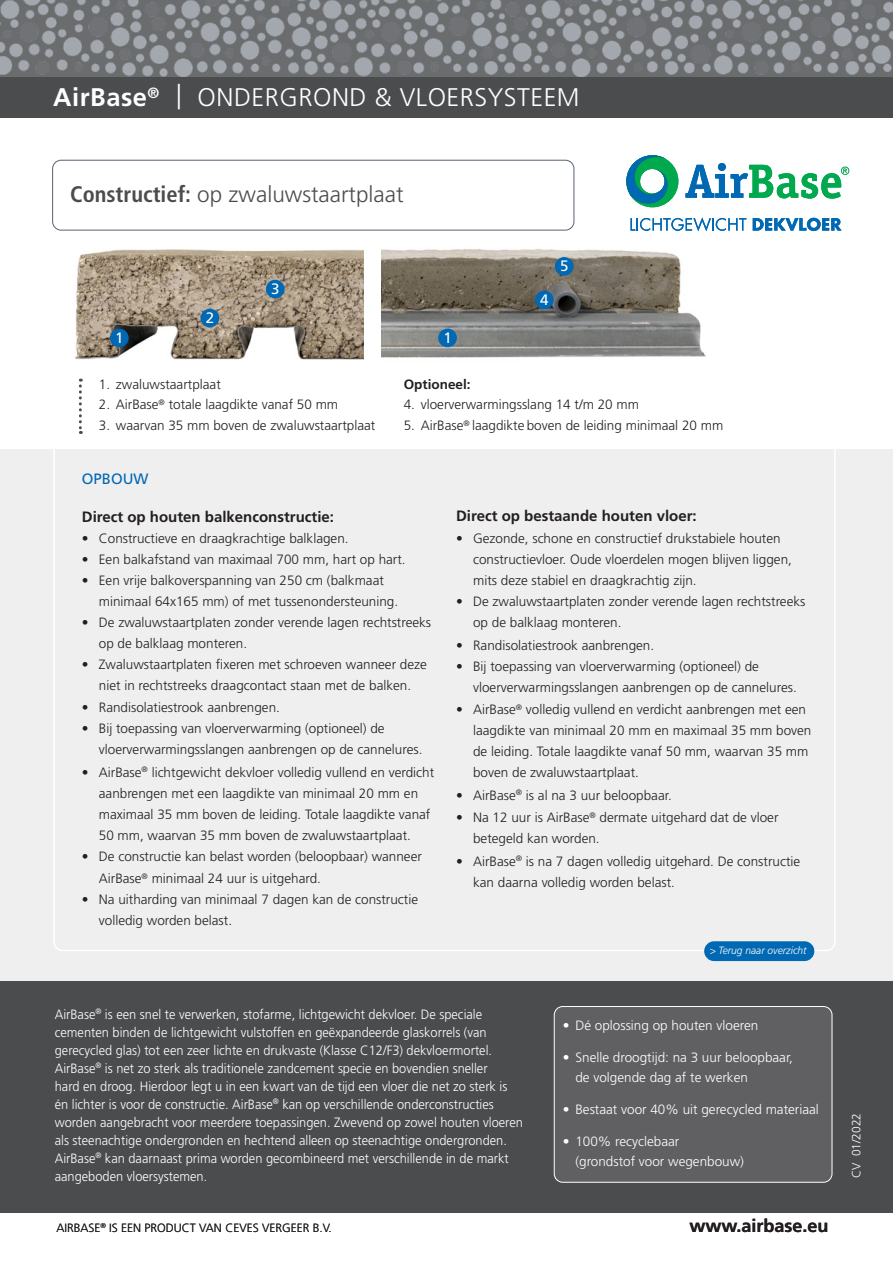
<style>
.page{position:relative;width:893px;height:1263px;background:#fff}
.page>*{position:absolute;margin:0;border:0;box-sizing:border-box;transform-origin:0 0}
.t1{font:300 25.5px "Frutiger LT Std";letter-spacing:.02em;color:#fff}
.t2{font:300 22.5px "Frutiger LT Std";color:#4b4c4d}
.t3{font:700 18px "Frutiger LT Std";color:#231f20}
.t4{font:15.15px "Frutiger LT Std";color:#fff}
.t5{font:700 15px "Frutiger LT Std";color:#231f20}
.t6{font:15px "Frutiger LT Std";color:#0168b3}
.t7{font:300 13.5px/21px "Frutiger LT Std";color:#231f20}
.t8{font:300 13.5px/18px "Frutiger LT Std";color:#fff;scale:.95 1}
.t9{font:300 13.5px/19.5px "Frutiger LT Std";color:#fff}
.t10{font:700 13.5px "Frutiger LT Std";color:#231f20}
.t11{font:300 12px "Frutiger LT Std";color:#231f20}
.t12{font:300 12px "Frutiger LT Std";color:#fff}
.t13{font:italic 300 10.5px "Frutiger LT Std";color:#fff}
.s1{font-weight:700}
.s2{font-weight:700;font-stretch:condensed}
</style>
<div class="page">
<div style="left:0;top:976px;width:893px;height:236px;background:#4b4c4d"></div>
<div style="left:0;top:0;width:893px;height:118px;background:#4b4c4d"></div>
<img style="left:0;top:0;width:893px;height:77px">
<div style="left:554px;top:1006px;width:278px;height:176px;background:#606063;border-radius:9px"></div>
<div style="left:554px;top:1006px;width:278px;height:176px;border:1px solid #fff;border-radius:9px"></div>
<img style="left:381px;top:249px;width:325px;height:109px">
<div style="left:0;top:449px;width:893px;height:532px;background:#efeff0"></div>
<div style="left:535px;top:291px;width:19px;height:18px;background:#0168b3;border-radius:50%"></div>
<div style="left:555px;top:257px;width:19px;height:19px;background:#0168b3;border-radius:50%"></div>
<div style="left:52px;top:160px;width:522px;height:70px;border:1px solid #596173;border-radius:9px"></div>
<svg style="left:626px;top:155px;width:52px;height:52px"></svg>
<svg style="left:630px;top:217px;width:116px;height:14px"></svg>
<svg style="left:753px;top:218px;width:89px;height:13px"></svg>
<svg style="left:685px;top:163px;width:164px;height:36px"></svg>
<svg style="left:79px;top:379px;width:3px;height:55px"></svg>
<img style="left:75px;top:249px;width:288px;height:111px">
<div style="left:438px;top:329px;width:19px;height:18px;background:#0168b3;border-radius:50%"></div>
<div style="left:110px;top:329px;width:19px;height:18px;background:#0168b3;border-radius:50%"></div>
<div style="left:201px;top:309px;width:18px;height:18px;background:#0168b3;border-radius:50%"></div>
<div style="left:266px;top:280px;width:19px;height:18px;background:#0168b3;border-radius:50%"></div>
<div style="left:704px;top:941px;width:110px;height:20px;background:#0168b3;border-radius:10px"></div>
<h1 class="t1" style="left:53px;top:83px;width:528px"><span class="s1">AirBase</span><sup>®</sup> | ONDERGROND &amp; VLOERSYSTEEM</h1>
<h2 class="t2" style="left:70px;top:181px;width:335px"><span class="s2">Constructief:</span> op zwaluwstaartplaat</h2>
<p class="t4" style="left:206px;top:309px;width:10px">2</p>
<p class="t4" style="left:271px;top:280px;width:10px">3</p>
<p class="t4" style="left:115px;top:328px;width:10px">1</p>
<p class="t4" style="left:443px;top:328px;width:10px">1</p>
<p class="t4" style="left:540px;top:291px;width:10px">4</p>
<p class="t4" style="left:560px;top:257px;width:10px">5</p>
<p class="t7" style="left:99px;top:374px;width:123px">1. zwaluwstaartplaat</p>
<p class="t7" style="left:99px;top:394px;width:241px">2. AirBase<sup>®</sup> totale laagdikte vanaf 50 mm</p>
<p class="t7" style="left:99px;top:415px;width:278px">3. waarvan 35 mm boven de zwaluwstaartplaat</p>
<p class="t10" style="left:404px;top:376px;width:68px">Optioneel:</p>
<p class="t7" style="left:404px;top:394px;width:237px">4. vloerverwarmingsslang 14 t/m 20 mm</p>
<p class="t7" style="left:404px;top:415px;width:321px">5. AirBase<sup>®</sup> laagdikte boven de leiding minimaal 20 mm</p>
<p class="t6" style="left:82px;top:470px;width:68px">OPBOUW</p>
<p class="t5" style="left:82px;top:508px;width:254px">Direct op houten balkenconstructie:</p>
<p class="t7" style="left:82px;top:528px;width:268px">• Constructieve en draagkrachtige balklagen.</p>
<p class="t7" style="left:82px;top:549px;width:325px">• Een balkafstand van maximaal 700 mm, hart op hart.</p>
<p class="t7" style="left:99px;top:570px;width:301px;text-indent:-17px">• Een vrije balkoverspanning van 250 cm (balkmaat minimaal 64x165 mm) of met tussenondersteuning.</p>
<p class="t7" style="left:99px;top:612px;width:334px;text-indent:-17px">• De zwaluwstaartplaten zonder verende lagen rechtstreeks op de balklaag monteren.</p>
<p class="t7" style="left:82px;top:654px;width:347px;text-align:center">• Zwaluwstaartplaten fixeren met schroeven wanneer deze niet in rechtstreeks draagcontact staan met de balken.</p>
<p class="t7" style="left:82px;top:697px;width:200px">• Randisolatiestrook aanbrengen.</p>
<p class="t7" style="left:99px;top:718px;width:325px;text-indent:-17px">• Bij toepassing van vloerverwarming (optioneel) de vloerverwarmingsslangen aanbrengen op de cannelures.</p>
<p class="t7" style="left:99px;top:762px;width:337px;text-indent:-17px">• AirBase<sup>®</sup> lichtgewicht dekvloer volledig vullend en verdicht aanbrengen met een laagdikte van minimaal 20 mm en maximaal 35 mm boven de leiding. Totale laagdikte vanaf 50 mm, waarvan 35 mm boven de zwaluwstaartplaat.</p>
<p class="t7" style="left:99px;top:845px;width:325px;line-height:22.5px;text-indent:-17px">• De constructie kan belast worden (beloopbaar) wanneer<br>AirBase<sup>®</sup> minimaal 24 uur is uitgehard.</p>
<p class="t7" style="left:99px;top:889px;width:321px;text-indent:-17px">• Na uitharding van minimaal 7 dagen kan de constructie volledig worden belast.</p>
<p class="t5" style="left:456px;top:507px;width:242px">Direct op bestaande houten vloer:</p>
<p class="t7" style="left:473px;top:528px;width:320px;text-indent:-17px">• Gezonde, schone en constructief drukstabiele houten constructievloer. Oude vloerdelen mogen blijven liggen, mits deze stabiel en draagkrachtig zijn.</p>
<p class="t7" style="left:473px;top:591px;width:334px;text-indent:-17px">• De zwaluwstaartplaten zonder verende lagen rechtstreeks op de balklaag monteren.</p>
<p class="t7" style="left:456px;top:635px;width:200px">• Randisolatiestrook aanbrengen.</p>
<p class="t7" style="left:473px;top:656px;width:325px;text-indent:-17px">• Bij toepassing van vloerverwarming (optioneel) de vloerverwarmingsslangen aanbrengen op de cannelures.</p>
<p class="t7" style="left:473px;top:699px;width:340px;text-indent:-17px">• AirBase<sup>®</sup> volledig vullend en verdicht aanbrengen met een laagdikte van minimaal 20 mm en maximaal 35 mm boven de leiding. Totale laagdikte vanaf 50 mm, waarvan 35 mm boven de zwaluwstaartplaat.</p>
<p class="t7" style="left:456px;top:785px;width:217px">• AirBase<sup>®</sup> is al na 3 uur beloopbaar.</p>
<p class="t7" style="left:473px;top:807px;width:307px;text-indent:-17px">• Na 12 uur is AirBase<sup>®</sup> dermate uitgehard dat de vloer betegeld kan worden.</p>
<p class="t7" style="left:473px;top:851px;width:329px;text-indent:-17px">• AirBase<sup>®</sup> is na 7 dagen volledig uitgehard. De constructie kan daarna volledig worden belast.</p>
<p class="t13" style="left:710px;top:945px;width:98px">&gt; Terug naar overzicht</p>
<p class="t8" style="left:55px;top:1005px;width:494px">AirBase<sup>®</sup> is een snel te verwerken, stofarme, lichtgewicht dekvloer. De speciale cementen binden de lichtgewicht vulstoffen en geëxpandeerde glaskorrels (van gerecycled glas) tot een zeer lichte en drukvaste (Klasse C12/F3) dekvloermortel.<br>AirBase<sup>®</sup> is net zo sterk als traditionele zandcement specie en bovendien sneller<br>hard en droog. Hierdoor legt u in een kwart van de tijd een vloer die net zo sterk is én lichter is voor de constructie. AirBase<sup>®</sup> kan op verschillende onderconstructies worden aangebracht voor meerdere toepassingen. Zwevend op zowel houten vloeren als steenachtige ondergronden en hechtend alleen op steenachtige ondergronden.<br>AirBase<sup>®</sup> kan daarnaast prima worden gecombineerd met verschillende in de markt aangeboden vloersystemen.</p>
<p class="t9" style="left:563px;top:1016px;width:197px">• Dé oplossing op houten vloeren</p>
<p class="t9" style="left:575px;top:1048px;width:219px;text-indent:-13px">• Snelle droogtijd: na 3 uur beloopbaar, de volgende dag af te werken</p>
<p class="t9" style="left:563px;top:1100px;width:258px">• Bestaat voor 40% uit gerecycled materiaal</p>
<p class="t9" style="left:575px;top:1132px;width:170px;text-indent:-13px">• 100% recyclebaar<br>(grondstof voor wegenbouw)</p>
<p class="t11" style="left:56px;top:1221px;width:277px">AIRBASE<sup>®</sup> IS EEN PRODUCT VAN CEVES VERGEER B.V.</p>
<h3 class="t3" style="left:689px;top:1215px;width:141px">www.airbase.eu</h3>
<p class="t12" style="left:849px;top:1178px;width:67px;rotate:-90deg">CV 01/2022</p>
</div>
